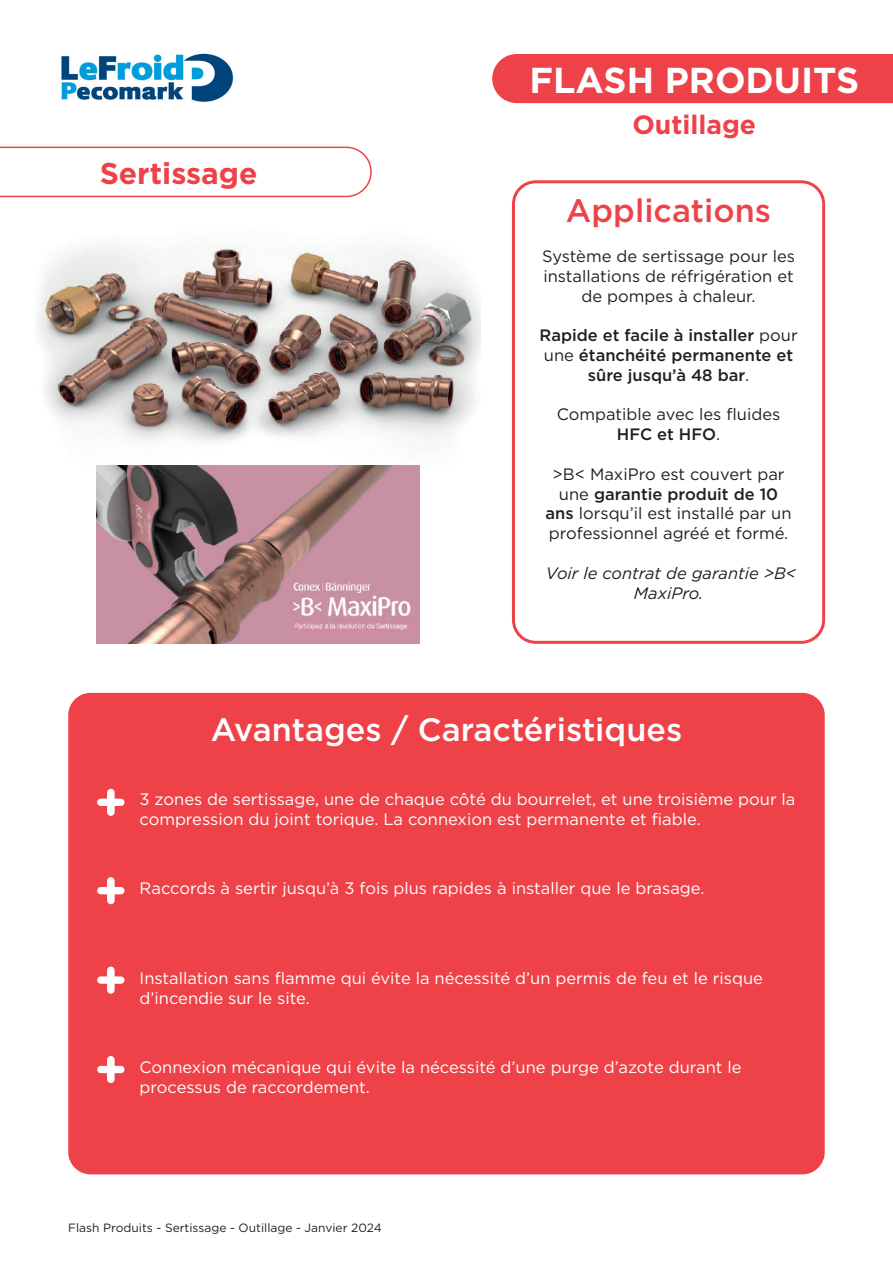
<style>
.page{position:relative;width:893px;height:1263px;background:#fff}
.page>*{position:absolute;margin:0;border:0;box-sizing:border-box;transform-origin:0 0}
.t1{font:700 53.1px "Gotham Rounded";color:#fff}
.t2{font:700 36px "Gotham";color:#fff}
.t3{font:500 32.4px "Gotham";color:#fff}
.t4{font:500 32.4px "Gotham";color:#ee4248}
.t5{font:700 30px "Gotham";color:#ee4248}
.t6{font:700 26.55px "Gotham";color:#ee4248}
.t7{font:16.5px "Gotham";color:#fff}
.t8{font:16.5px/19.8px "Gotham";color:#231f20;text-align:center}
.t9{font:500 16.5px/19.8px "Gotham";color:#231f20;text-align:center}
.t10{font:italic 16.5px/19.8px "Gotham";color:#231f20;text-align:center}
.t11{font:12px "Gotham";color:#231f20}
.s1{font-weight:400}
.s2{font-weight:500}
</style>
<div class="page">
<img style="left:38px;top:244px;width:442px;height:226px">
<div style="left:512px;top:180px;width:313px;height:464px;border:3px solid #ee4248;border-radius:22px"></div>
<img style="left:61px;top:53px;width:172px;height:49px">
<div style="left:492px;top:54px;width:401px;height:49px;background:#ee4248"></div>
<svg style="left:0;top:147px;width:372px;height:50px"></svg>
<div style="left:68px;top:693px;width:757px;height:481px;background:#ee4248;border-radius:22px"></div>
<img style="left:96px;top:466px;width:323px;height:178px">
<h3 class="t5" style="left:100px;top:153px;width:159px">Sertissage</h3>
<h2 class="t2" style="left:530px;top:56px;width:331px">FLASH PRODUITS</h2>
<h3 class="t6" style="left:632px;top:107px;width:125px">Outillage</h3>
<h3 class="t4" style="left:566px;top:189px;width:207px">Applications</h3>
<p class="t8" style="left:542px;top:246px;width:254px">Système de sertissage pour les installations de réfrigération et de pompes à chaleur.</p>
<p class="t9" style="left:539px;top:325px;width:260px">Rapide et facile à installer <span class="s1">pour une</span> étanchéité permanente et sûre jusqu’à 48 bar<span class="s1">.</span></p>
<p class="t8" style="left:557px;top:404px;width:225px">Compatible avec les fluides<br><span class="s2">HFC et HFO</span>.</p>
<p class="t8" style="left:546px;top:464px;width:247px">&gt;B&lt; MaxiPro est couvert par une <span class="s2">garantie produit de 10 ans</span> lorsqu’il est installé par un professionnel agréé et formé.</p>
<p class="t10" style="left:546px;top:563px;width:252px">Voir le contrat de garantie &gt;B&lt;<br>MaxiPro.</p>
<h3 class="t3" style="left:211px;top:708px;width:473px">Avantages / Caractéristiques</h3>
<h1 class="t1" style="left:94px;top:763px;width:35px">+</h1>
<p class="t7" style="left:140px;top:788px;width:657px">3 zones de sertissage, une de chaque côté du bourrelet, et une troisième pour la</p>
<p class="t7" style="left:140px;top:808px;width:563px">compression du joint torique. La connexion est permanente et fiable.</p>
<h1 class="t1" style="left:94px;top:852px;width:35px">+</h1>
<p class="t7" style="left:140px;top:878px;width:566px">Raccords à sertir jusqu’à 3 fois plus rapides à installer que le brasage.</p>
<h1 class="t1" style="left:94px;top:941px;width:35px">+</h1>
<p class="t7" style="left:140px;top:967px;width:625px">Installation sans flamme qui évite la nécessité d’un permis de feu et le risque</p>
<p class="t7" style="left:140px;top:987px;width:172px">d’incendie sur le site.</p>
<h1 class="t1" style="left:94px;top:1030px;width:35px">+</h1>
<p class="t7" style="left:140px;top:1057px;width:603px">Connexion mécanique qui évite la nécessité d’une purge d’azote durant le</p>
<p class="t7" style="left:140px;top:1076px;width:232px">processus de raccordement.</p>
<p class="t11" style="left:68px;top:1220px;width:315px">Flash Produits - Sertissage - Outillage - Janvier 2024</p>
</div>
